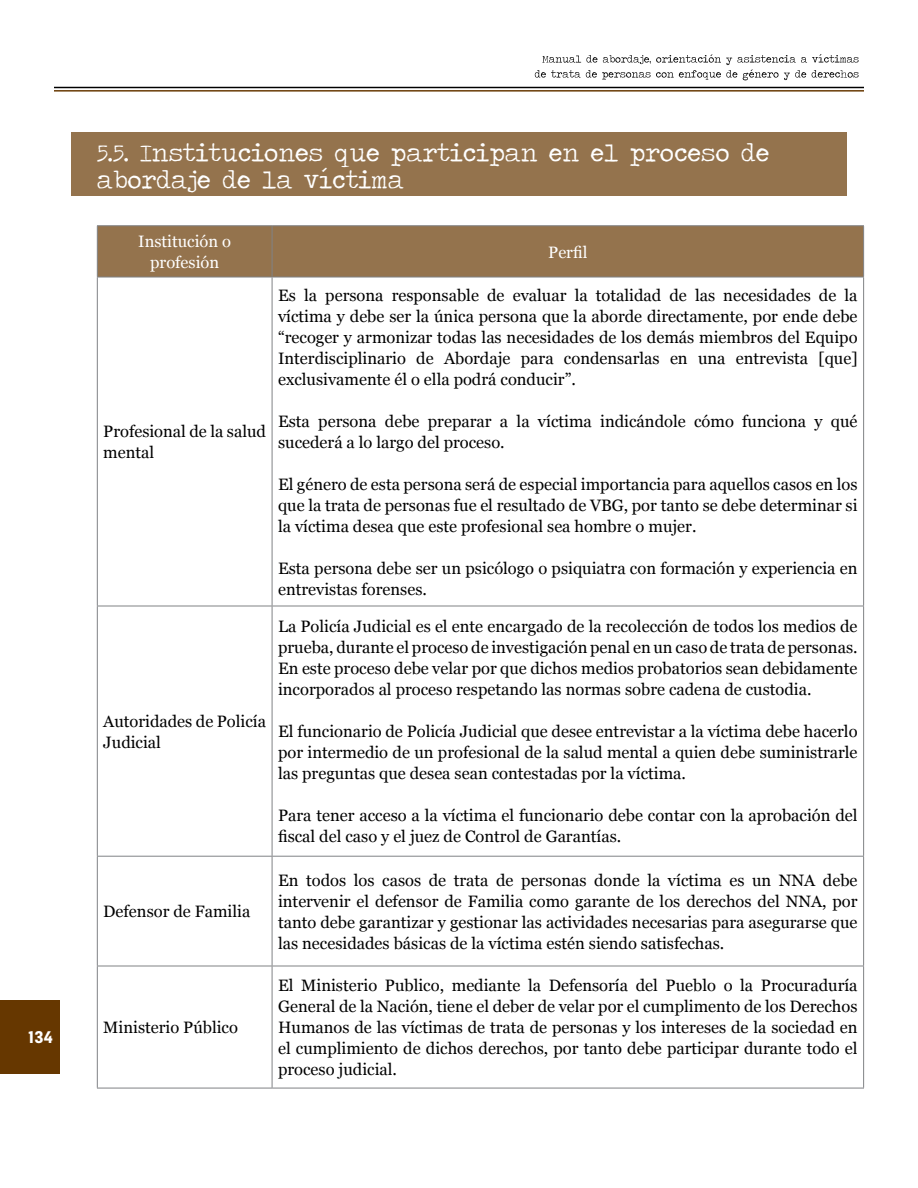
<style>
.page{position:relative;width:918px;height:1188px;background:#fff}
.page>*{position:absolute;margin:0;border:0;box-sizing:border-box;transform-origin:0 0}
.t1{font:25.5px/27px "Traveling Typewriter";color:#fff}
.t2{font:16.5px/21px "Georgia";color:#000;text-align:justify}
.t3{font:16.5px/21px "Georgia";color:#fff;text-align:center}
.t4{font:700 16.5px "Flama Semicondensed";color:#fff}
</style>
<div class="page">
<svg style="left:535px;top:54px;width:324px;height:26px"></svg>
<hr style="left:54px;top:87px;width:810px;height:1px;background:#000">
<hr style="left:54px;top:90px;width:810px;height:2px;background:#663700">
<div style="left:0;top:1000px;width:60px;height:73px;background:#663700"></div>
<div style="left:71px;top:133px;width:776px;height:63px;background:#94734d"></div>
<div style="left:98px;top:226px;width:765px;height:51px;background:#94734d"></div>
<hr style="left:97px;top:225px;width:175px;height:1px;background:#808285">
<hr style="left:97px;top:226px;width:1px;height:51px;background:#808285">
<hr style="left:272px;top:225px;width:592px;height:1px;background:#808285">
<hr style="left:272px;top:226px;width:1px;height:51px;background:#808285">
<hr style="left:863px;top:226px;width:1px;height:51px;background:#808285">
<hr style="left:97px;top:277px;width:175px;height:1px;background:#808285">
<hr style="left:97px;top:277px;width:1px;height:329px;background:#808285">
<hr style="left:272px;top:277px;width:592px;height:1px;background:#808285">
<hr style="left:272px;top:277px;width:1px;height:329px;background:#808285">
<hr style="left:863px;top:277px;width:1px;height:329px;background:#808285">
<hr style="left:97px;top:606px;width:175px;height:1px;background:#808285">
<hr style="left:97px;top:606px;width:1px;height:250px;background:#808285">
<hr style="left:272px;top:606px;width:592px;height:1px;background:#808285">
<hr style="left:272px;top:606px;width:1px;height:250px;background:#808285">
<hr style="left:863px;top:606px;width:1px;height:250px;background:#808285">
<hr style="left:97px;top:856px;width:175px;height:1px;background:#808285">
<hr style="left:97px;top:857px;width:1px;height:109px;background:#808285">
<hr style="left:272px;top:856px;width:592px;height:1px;background:#808285">
<hr style="left:272px;top:857px;width:1px;height:109px;background:#808285">
<hr style="left:863px;top:857px;width:1px;height:109px;background:#808285">
<hr style="left:97px;top:966px;width:175px;height:1px;background:#808285">
<hr style="left:97px;top:966px;width:1px;height:122px;background:#808285">
<hr style="left:272px;top:966px;width:592px;height:1px;background:#808285">
<hr style="left:272px;top:966px;width:1px;height:122px;background:#808285">
<hr style="left:863px;top:966px;width:1px;height:122px;background:#808285">
<hr style="left:97px;top:1088px;width:175px;height:1px;background:#808285">
<hr style="left:272px;top:1088px;width:592px;height:1px;background:#808285">
<p class="t4" style="left:28px;top:1026px;width:26px">134</p>
<h1 class="t1" style="left:97px;top:139px;width:674px">5.5. Instituciones que participan en el proceso de abordaje de la víctima</h1>
<p class="t3" style="left:138px;top:231px;width:94px">Institución o profesión</p>
<p class="t3" style="left:548px;top:241px;width:41px">Perfil</p>
<p class="t2" style="left:103px;top:421px;width:164px">Profesional de la salud mental</p>
<p class="t2" style="left:103px;top:711px;width:164px">Autoridades de Policía<br>Judicial</p>
<p class="t2" style="left:103px;top:901px;width:149px">Defensor de Familia</p>
<p class="t2" style="left:103px;top:1017px;width:136px">Ministerio Público</p>
<p class="t2" style="left:278px;top:285px;width:581px">Es la persona responsable de evaluar la totalidad de las necesidades de la víctima y debe ser la única persona que la aborde directamente, por ende debe “recoger y armonizar todas las necesidades de los demás miembros del Equipo Interdisciplinario de Abordaje para condensarlas en una entrevista [que] exclusivamente él o ella podrá conducir”.</p>
<p class="t2" style="left:278px;top:411px;width:581px">Esta persona debe preparar a la víctima indicándole cómo funciona y qué sucederá a lo largo del proceso.</p>
<p class="t2" style="left:278px;top:474px;width:581px">El género de esta persona será de especial importancia para aquellos casos en los que la trata de personas fue el resultado de VBG, por tanto se debe determinar si la víctima desea que este profesional sea hombre o mujer.</p>
<p class="t2" style="left:278px;top:558px;width:581px">Esta persona debe ser un psicólogo o psiquiatra con formación y experiencia en entrevistas forenses.</p>
<p class="t2" style="left:278px;top:616px;width:581px">La Policía Judicial es el ente encargado de la recolección de todos los medios de prueba, durante el proceso de investigación penal en un caso de trata de personas.<br>En este proceso debe velar por que dichos medios probatorios sean debidamente incorporados al proceso respetando las normas sobre cadena de custodia.</p>
<p class="t2" style="left:278px;top:721px;width:581px">El funcionario de Policía Judicial que desee entrevistar a la víctima debe hacerlo por intermedio de un profesional de la salud mental a quien debe suministrarle las preguntas que desea sean contestadas por la víctima.</p>
<p class="t2" style="left:278px;top:805px;width:581px">Para tener acceso a la víctima el funcionario debe contar con la aprobación del fiscal del caso y el juez de Control de Garantías.</p>
<p class="t2" style="left:278px;top:870px;width:581px">En todos los casos de trata de personas donde la víctima es un NNA debe intervenir el defensor de Familia como garante de los derechos del NNA, por tanto debe garantizar y gestionar las actividades necesarias para asegurarse que las necesidades básicas de la víctima estén siendo satisfechas.</p>
<p class="t2" style="left:278px;top:975px;width:581px">El Ministerio Publico, mediante la Defensoría del Pueblo o la Procuraduría General de la Nación, tiene el deber de velar por el cumplimento de los Derechos Humanos de las víctimas de trata de personas y los intereses de la sociedad en el cumplimiento de dichos derechos, por tanto debe participar durante todo el proceso judicial.</p>
</div>
